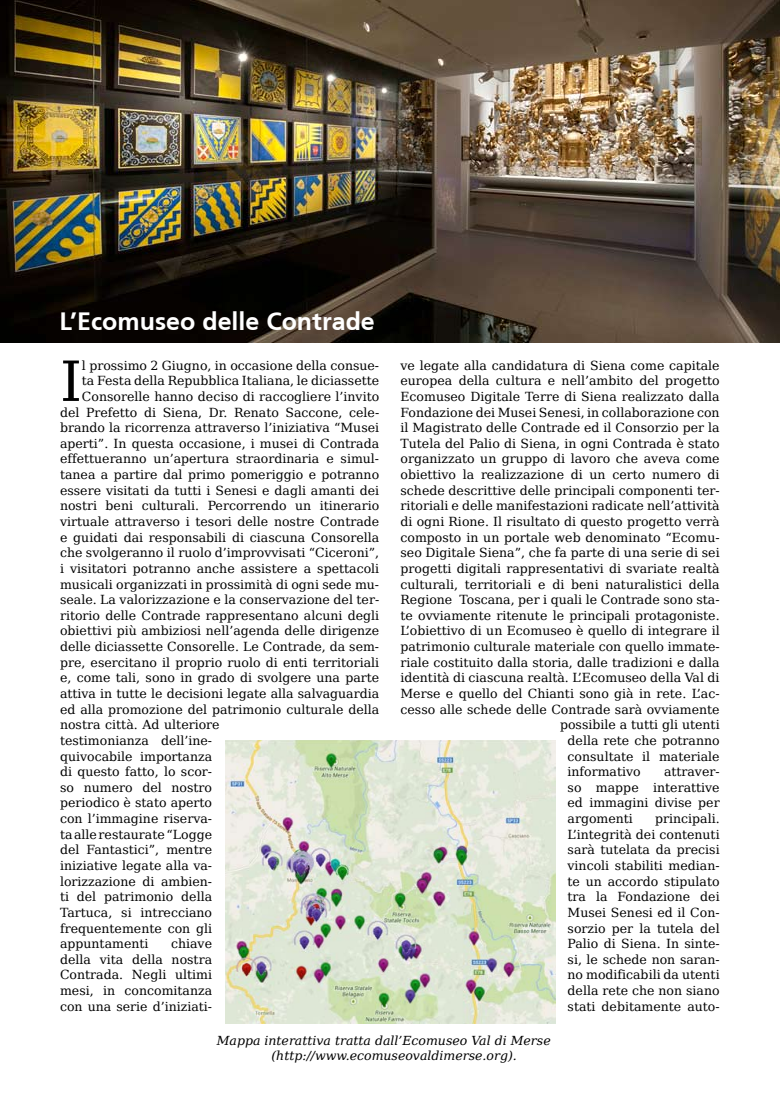
<style>
.page{position:relative;width:780px;height:1100px;background:#fff}
.page>*{position:absolute;margin:0;border:0;box-sizing:border-box;transform-origin:0 0}
.t1{font:55.38px "DejaVu Serif";color:#000}
.t2{font:700 25px "Frutiger CE";color:#fff}
.t3{font:12.5px/15.6px "DejaVu Serif";color:#000;text-align:justify}
.t4{font:italic 12.5px/15px "DejaVu Serif";color:#000}
</style>
<div class="page">
<img style="left:0;top:0;width:779px;height:342px">
<img style="left:225px;top:740px;width:330px;height:283px">
<h2 class="t2" style="left:60px;top:306px;width:316px">L’Ecomuseo delle Contrade</h2>
<h1 class="t1" style="left:60px;top:339px;width:23px">I</h1>
<p class="t3" style="left:82px;top:357px;width:298px">l prossimo 2 Giugno, in occasione della consue-</p>
<p class="t3" style="left:82px;top:372px;width:298px">ta Festa della Repubblica Italiana, le diciassette</p>
<p class="t3" style="left:82px;top:388px;width:298px">Consorelle hanno deciso di raccogliere l’invito</p>
<p class="t3" style="left:60px;top:404px;width:320px">del Prefetto di Siena, Dr. Renato Saccone, cele-</p>
<p class="t3" style="left:60px;top:419px;width:320px">brando la ricorrenza attraverso l’iniziativa “Musei</p>
<p class="t3" style="left:60px;top:435px;width:320px">aperti”. In questa occasione, i musei di Contrada</p>
<p class="t3" style="left:60px;top:451px;width:320px">effettueranno un’apertura straordinaria e simul-</p>
<p class="t3" style="left:60px;top:466px;width:320px">tanea a partire dal primo pomeriggio e potranno</p>
<p class="t3" style="left:60px;top:482px;width:320px">essere visitati da tutti i Senesi e dagli amanti dei</p>
<p class="t3" style="left:60px;top:497px;width:320px">nostri beni culturali. Percorrendo un itinerario</p>
<p class="t3" style="left:60px;top:513px;width:320px">virtuale attraverso i tesori delle nostre Contrade</p>
<p class="t3" style="left:60px;top:529px;width:320px">e guidati dai responsabili di ciascuna Consorella</p>
<p class="t3" style="left:60px;top:544px;width:320px">che svolgeranno il ruolo d’improvvisati “Ciceroni”,</p>
<p class="t3" style="left:60px;top:560px;width:320px">i visitatori potranno anche assistere a spettacoli</p>
<p class="t3" style="left:60px;top:576px;width:320px">musicali organizzati in prossimità di ogni sede mu-</p>
<p class="t3" style="left:60px;top:591px;width:320px">seale. La valorizzazione e la conservazione del ter-</p>
<p class="t3" style="left:60px;top:607px;width:320px">ritorio delle Contrade rappresentano alcuni degli</p>
<p class="t3" style="left:60px;top:622px;width:320px">obiettivi più ambiziosi nell’agenda delle dirigenze</p>
<p class="t3" style="left:60px;top:638px;width:320px">delle diciassette Consorelle. Le Contrade, da sem-</p>
<p class="t3" style="left:60px;top:654px;width:320px">pre, esercitano il proprio ruolo di enti territoriali</p>
<p class="t3" style="left:60px;top:669px;width:320px">e, come tali, sono in grado di svolgere una parte</p>
<p class="t3" style="left:60px;top:685px;width:320px">attiva in tutte le decisioni legate alla salvaguardia</p>
<p class="t3" style="left:60px;top:701px;width:320px">ed alla promozione del patrimonio culturale della</p>
<p class="t3" style="left:60px;top:716px;width:161px">nostra città. Ad ulteriore</p>
<p class="t3" style="left:60px;top:732px;width:153px">testimonianza dell’ine-</p>
<p class="t3" style="left:60px;top:747px;width:153px">quivocabile importanza</p>
<p class="t3" style="left:60px;top:763px;width:153px">di questo fatto, lo scor-</p>
<p class="t3" style="left:60px;top:779px;width:153px">so numero del nostro</p>
<p class="t3" style="left:60px;top:794px;width:153px">periodico è stato aperto</p>
<p class="t3" style="left:60px;top:810px;width:153px">con l’immagine riserva-</p>
<p class="t3" style="left:60px;top:826px;width:153px">ta alle restaurate “Logge</p>
<p class="t3" style="left:60px;top:841px;width:153px">del Fantastici”, mentre</p>
<p class="t3" style="left:60px;top:857px;width:153px">iniziative legate alla va-</p>
<p class="t3" style="left:60px;top:872px;width:153px">lorizzazione di ambien-</p>
<p class="t3" style="left:60px;top:888px;width:153px">ti del patrimonio della</p>
<p class="t3" style="left:60px;top:904px;width:153px">Tartuca, si intrecciano</p>
<p class="t3" style="left:60px;top:919px;width:153px">frequentemente con gli</p>
<p class="t3" style="left:60px;top:935px;width:90px">appuntamenti</p>
<p class="t3" style="left:60px;top:935px;width:153px;text-indent:111px">chiave della vita della nostra Contrada. Negli ultimi mesi, in concomitanza con una serie d’iniziati-</p>
<p class="t3" style="left:400px;top:357px;width:320px">ve legate alla candidatura di Siena come capitale</p>
<p class="t3" style="left:400px;top:372px;width:320px">europea della cultura e nell’ambito del progetto</p>
<p class="t3" style="left:400px;top:388px;width:320px">Ecomuseo Digitale Terre di Siena realizzato dalla</p>
<p class="t3" style="left:400px;top:404px;width:320px">Fondazione dei Musei Senesi, in collaborazione con</p>
<p class="t3" style="left:400px;top:419px;width:320px">il Magistrato delle Contrade ed il Consorzio per la</p>
<p class="t3" style="left:400px;top:435px;width:320px">Tutela del Palio di Siena, in ogni Contrada è stato</p>
<p class="t3" style="left:400px;top:451px;width:320px">organizzato un gruppo di lavoro che aveva come</p>
<p class="t3" style="left:400px;top:466px;width:320px">obiettivo la realizzazione di un certo numero di</p>
<p class="t3" style="left:400px;top:482px;width:320px">schede descrittive delle principali componenti ter-</p>
<p class="t3" style="left:400px;top:497px;width:320px">ritoriali e delle manifestazioni radicate nell’attività</p>
<p class="t3" style="left:400px;top:513px;width:320px">di ogni Rione. Il risultato di questo progetto verrà</p>
<p class="t3" style="left:400px;top:529px;width:320px">composto in un portale web denominato “Ecomu-</p>
<p class="t3" style="left:400px;top:544px;width:320px">seo Digitale Siena”, che fa parte di una serie di sei</p>
<p class="t3" style="left:400px;top:560px;width:320px">progetti digitali rappresentativi di svariate realtà</p>
<p class="t3" style="left:400px;top:576px;width:320px">culturali, territoriali e di beni naturalistici della</p>
<p class="t3" style="left:400px;top:591px;width:320px">Regione Toscana, per i quali le Contrade sono sta-</p>
<p class="t3" style="left:400px;top:607px;width:320px">te ovviamente ritenute le principali protagoniste.</p>
<p class="t3" style="left:400px;top:622px;width:320px">L’obiettivo di un Ecomuseo è quello di integrare il</p>
<p class="t3" style="left:400px;top:638px;width:320px">patrimonio culturale materiale con quello immate-</p>
<p class="t3" style="left:400px;top:654px;width:320px">riale costituito dalla storia, dalle tradizioni e dalla</p>
<p class="t3" style="left:400px;top:669px;width:320px">identità di ciascuna realtà. L’Ecomuseo della Val di</p>
<p class="t3" style="left:400px;top:685px;width:320px">Merse e quello del Chianti sono già in rete. L’ac-</p>
<p class="t3" style="left:400px;top:701px;width:320px">cesso alle schede delle Contrade sarà ovviamente</p>
<p class="t3" style="left:559px;top:716px;width:161px">possibile a tutti gli utenti</p>
<p class="t3" style="left:567px;top:732px;width:153px">della rete che potranno</p>
<p class="t3" style="left:567px;top:747px;width:153px">consultate il materiale</p>
<p class="t3" style="left:567px;top:763px;width:75px">informativo</p>
<p class="t3" style="left:567px;top:763px;width:153px;text-indent:96px">attraver&shy;so mappe interattive ed immagini divise per argomenti</p>
<p class="t3" style="left:567px;top:810px;width:153px;text-indent:87px">principali.<br>L’integrità dei contenuti sarà tutelata da precisi vincoli stabiliti median&shy;te un accordo stipulato tra la Fondazione dei Musei Senesi ed il Con&shy;sorzio per la tutela del Palio di Siena. In sinte&shy;si, le schede non saran&shy;no modificabili da utenti della rete che non siano stati debitamente auto-</p>
<p class="t4" style="left:271px;top:1032px;width:280px;text-indent:-55px">Mappa interattiva tratta dall’Ecomuseo Val di Merse (http://www.ecomuseovaldimerse.org).</p>
</div>
